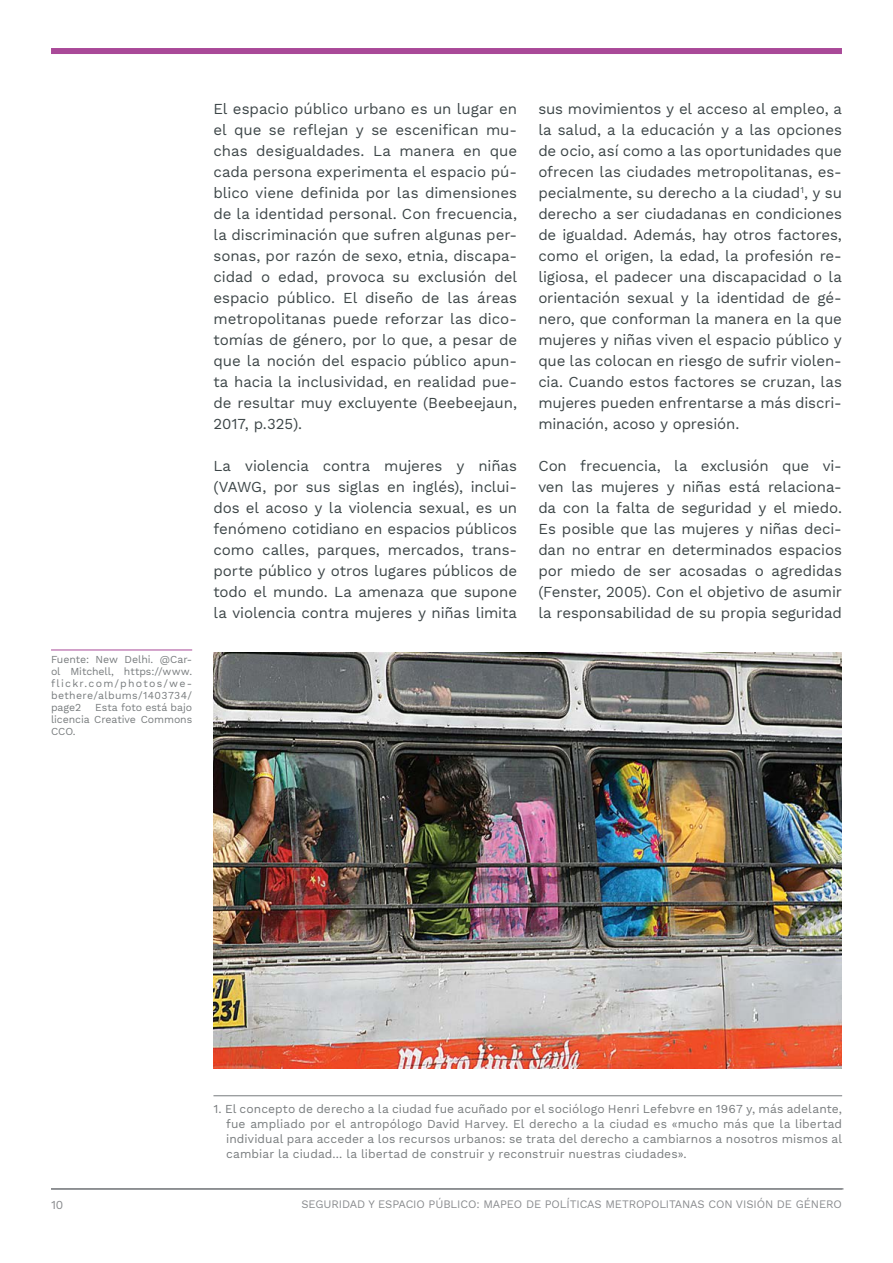
<style>
.page{position:relative;width:893px;height:1263px;background:#fff}
.page>*{position:absolute;margin:0;border:0;box-sizing:border-box;transform-origin:0 0}
.t1{font:15px/21px "Work Sans";letter-spacing:-.01em;color:#3c4547;text-align:justify}
.t2{font:12px/15px "Work Sans";letter-spacing:.005em;color:#777b7d;text-align:justify}
.t3{font:12px "Work Sans";color:#898b8e}
.t4{font:11.25px "Work Sans";letter-spacing:-.01em;color:#898b8e}
.t5{font:10.5px/12px "Work Sans";letter-spacing:.005em;color:#777b7d;text-align:justify}
</style>
<div class="page">
<hr style="left:52px;top:1188px;width:791px;height:1px;background:#898b8e">
<img style="left:213px;top:653px;width:629px;height:415px">
<hr style="left:51px;top:650px;width:141px;height:1px;background:#a94998">
<div style="left:54px;top:48px;width:785px;height:6px;background:#a94998"></div>
<hr style="left:213px;top:1095px;width:629px;height:1px;background:#777b7d">
<p class="t5" style="left:51px;top:654px;width:143px">Fuente: New Delhi. @Car&shy;ol Mitchell, https://www. flickr.com/photos/we&shy;bethere/albums/1403734/ page2</p>
<p class="t5" style="left:51px;top:702px;width:143px;text-indent:44px">Esta foto está bajo licencia Creative Commons CCO.</p>
<p class="t1" style="left:213px;top:99px;width:305px">El espacio público urbano es un lugar en el que se reflejan y se escenifican mu&shy;chas desigualdades. La manera en que cada persona experimenta el espacio pú&shy;blico viene definida por las dimensiones de la identidad personal. Con frecuencia, la discriminación que sufren algunas per&shy;sonas, por razón de sexo, etnia, discapa&shy;cidad o edad, provoca su exclusión del espacio público. El diseño de las áreas metropolitanas puede reforzar las dico&shy;tomías de género, por lo que, a pesar de que la noción del espacio público apun&shy;ta hacia la inclusividad, en realidad pue&shy;de resultar muy excluyente (Beebeejaun, 2017, p.325).</p>
<p class="t1" style="left:213px;top:456px;width:305px">La violencia contra mujeres y niñas (VAWG, por sus siglas en inglés), inclui&shy;dos el acoso y la violencia sexual, es un fenómeno cotidiano en espacios públicos como calles, parques, mercados, trans&shy;porte público y otros lugares públicos de todo el mundo. La amenaza que supone la violencia contra mujeres y niñas limita</p>
<p class="t1" style="left:538px;top:99px;width:305px">sus movimientos y el acceso al empleo, a la salud, a la educación y a las opciones de ocio, así como a las oportunidades que ofrecen las ciudades metropolitanas, es&shy;pecialmente, su derecho a la ciudad<sup>1</sup>, y su derecho a ser ciudadanas en condiciones de igualdad. Además, hay otros factores, como el origen, la edad, la profesión re&shy;ligiosa, el padecer una discapacidad o la orientación sexual y la identidad de gé&shy;nero, que conforman la manera en la que mujeres y niñas viven el espacio público y que las colocan en riesgo de sufrir violen&shy;cia. Cuando estos factores se cruzan, las mujeres pueden enfrentarse a más discri&shy;minación, acoso y opresión.</p>
<p class="t1" style="left:538px;top:456px;width:305px">Con frecuencia, la exclusión que vi&shy;ven las mujeres y niñas está relaciona&shy;da con la falta de seguridad y el miedo.<br>Es posible que las mujeres y niñas deci&shy;dan no entrar en determinados espacios por miedo de ser acosadas o agredidas (Fenster, 2005). Con el objetivo de asumir la responsabilidad de su propia seguridad</p>
<p class="t2" style="left:226px;top:1102px;width:617px;text-indent:-13px">1. El concepto de derecho a la ciudad fue acuñado por el sociólogo Henri Lefebvre en 1967 y, más adelante, fue ampliado por el antropólogo David Harvey. El derecho a la ciudad es «mucho más que la libertad individual para acceder a los recursos urbanos: se trata del derecho a cambiarnos a nosotros mismos al cambiar la ciudad... la libertad de construir y reconstruir nuestras ciudades».</p>
<p class="t3" style="left:51px;top:1197px;width:14px">10</p>
<p class="t4" style="left:301px;top:1197px;width:542px">SEGURIDAD Y ESPACIO PÚBLICO: MAPEO DE POLÍTICAS METROPOLITANAS CON VISIÓN DE GÉNERO</p>
</div>
